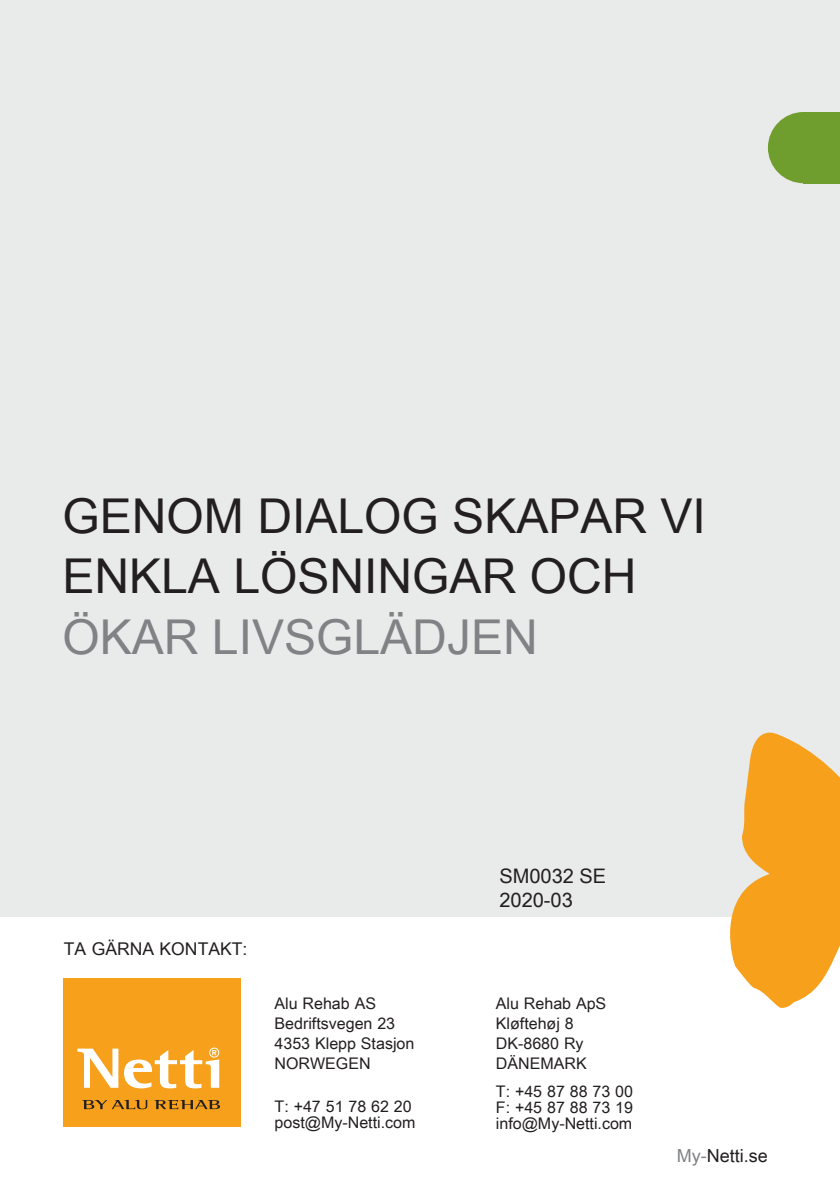
<style>
.page{position:relative;width:840px;height:1191px;background:#fff}
.page>*{position:absolute;margin:0;border:0;box-sizing:border-box;transform-origin:0 0}
.t1{font:48px/60px "Arial Unicode MS";color:#231f20}
.t2{font:48px "Arial Unicode MS";color:#808285}
.t3{font:20px/24px "Arial Unicode MS";color:#231f20}
.t4{font:18px "Arial Unicode MS";color:#231f20}
.t5{font:17.6px "Arial Unicode MS";color:#231f20}
.t6{font:16px/20px "Arial Unicode MS";color:#231f20}
.s1{color:#808285}
</style>
<div class="page">
<div style="left:0;top:0;width:839px;height:916px;background:#e9eaea"></div>
<div style="left:63px;top:978px;width:177px;height:148px;background:#f6a01b"></div>
<svg style="left:154px;top:1099px;width:66px;height:10px"></svg>
<svg style="left:82px;top:1099px;width:65px;height:10px"></svg>
<svg style="left:77px;top:1048px;width:41px;height:39px"></svg>
<svg style="left:124px;top:1047px;width:95px;height:41px"></svg>
<svg style="left:712px;top:732px;width:127px;height:276px;fill:#f6a01b"></svg>
<div style="left:803px;top:112px;width:36px;height:71px;background:#709e2e"></div>
<div style="left:767px;top:112px;width:71px;height:71px;background:#709e2e;border-radius:50%"></div>
<h1 class="t1" style="left:62px;top:485px;width:644px">GENOM DIALOG SKAPAR VI<br>ENKLA LÖSNINGAR OCH</h1>
<h1 class="t2" style="left:62px;top:602px;width:476px">ÖKAR LIVSGLÄDJEN</h1>
<p class="t5" style="left:64px;top:935px;width:185px">TA GÄRNA KONTAKT:</p>
<p class="t6" style="left:274px;top:992px;width:141px">Alu Rehab AS<br>Bedriftsvegen 23<br>4353 Klepp Stasjon<br>NORWEGEN</p>
<p class="t6" style="left:274px;top:1098px;width:142px;line-height:16px">T: +47 51 78 62 20 post@My-Netti.com</p>
<p class="t3" style="left:499px;top:864px;width:108px">SM0032 SE<br>2020-03</p>
<p class="t6" style="left:495px;top:993px;width:112px">Alu Rehab ApS<br>Kløftehøj 8<br>DK-8680 Ry<br>DÄNEMARK</p>
<p class="t6" style="left:495px;top:1082px;width:138px;line-height:16px;text-align:justify">T: +45 87 88 73 00<br>F: +45 87 88 73 19 info@My-Netti.com</p>
<p class="t4" style="left:676px;top:1142px;width:93px"><span class="s1">My-</span>Netti.se</p>
</div>
